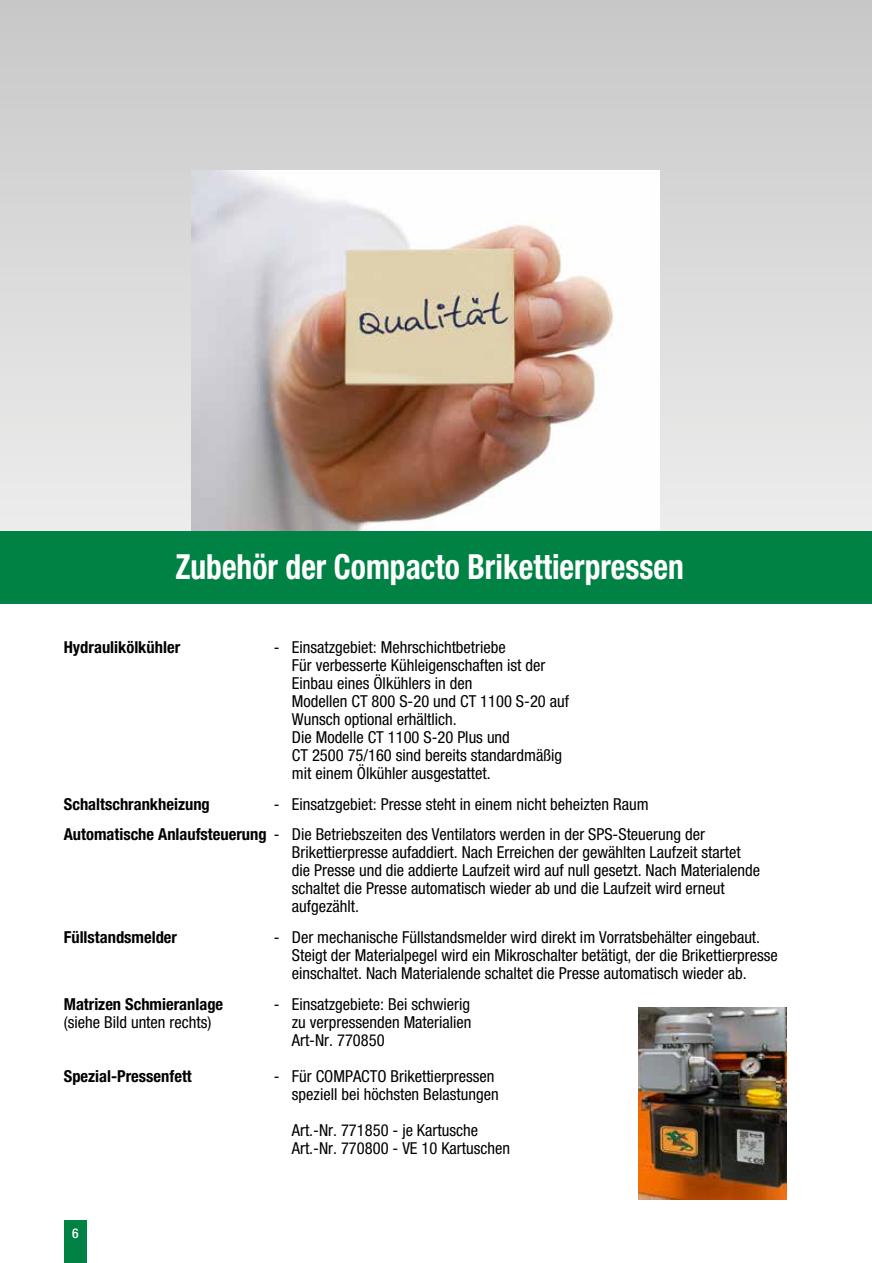
<style>
.page{position:relative;width:872px;height:1263px;background:#fff}
.page>*{position:absolute;margin:0;border:0;box-sizing:border-box;transform-origin:0 0}
.t1{font:700 condensed 34.65px "Helvetica Neue LT Pro";color:#fff;scale:.91 1}
.t2{font:condensed 16.5px/18px "Helvetica Neue LT Pro";color:#000}
.t3{font:700 condensed 16.5px "Helvetica Neue LT Pro";color:#000}
.t4{font:500 condensed 13.5px "Helvetica Neue LT Pro";color:#fff}
.s1{font-weight:700}
</style>
<div class="page">
<div style="left:64px;top:1220px;width:23px;height:43px;background:#008244"></div>
<div style="left:0;top:0;width:872px;height:531px;background:linear-gradient(to bottom,#c8c8c7,#ededed)"></div>
<img style="left:638px;top:1008px;width:149px;height:191px">
<img style="left:191px;top:170px;width:468px;height:361px">
<div style="left:0;top:531px;width:872px;height:73px;background:#008244"></div>
<h1 class="t1" style="left:175px;top:546px;width:560px">Zubehör der Compacto Brikettierpressen</h1>
<p class="t3" style="left:64px;top:637px;width:118px">Hydraulikölkühler</p>
<p class="t2" style="left:292px;top:638px;width:279px;text-indent:-18px">- Einsatzgebiet: Mehrschichtbetriebe<br>Für verbesserte Kühleigenschaften ist der Einbau eines Ölkühlers in den<br>Modellen CT 800 S-20 und CT 1100 S-20 auf Wunsch optional erhältlich.<br>Die Modelle CT 1100 S-20 Plus und<br>CT 2500 75/160 sind bereits standardmäßig mit einem Ölkühler ausgestattet.</p>
<p class="t3" style="left:64px;top:794px;width:148px">Schaltschrankheizung</p>
<p class="t2" style="left:64px;top:788px;width:642px;line-height:30.8px;text-indent:210px">- Einsatzgebiet: Presse steht in einem nicht beheizten Raum<br><span class="s1">Automatische Anlaufsteuerung</span> - Die Betriebszeiten des Ventilators werden in der SPS-Steuerung der</p>
<p class="t2" style="left:292px;top:843px;width:470px">Brikettierpresse aufaddiert. Nach Erreichen der gewählten Laufzeit startet die Presse und die addierte Laufzeit wird auf null gesetzt. Nach Materialende schaltet die Presse automatisch wieder ab und die Laufzeit wird erneut aufgezählt.</p>
<p class="t3" style="left:64px;top:927px;width:115px">Füllstandsmelder</p>
<p class="t2" style="left:292px;top:928px;width:487px;text-indent:-18px">- Der mechanische Füllstandsmelder wird direkt im Vorratsbehälter eingebaut.<br>Steigt der Materialpegel wird ein Mikroschalter betätigt, der die Brikettierpresse einschaltet. Nach Materialende schaltet die Presse automatisch wieder ab.</p>
<p class="t3" style="left:64px;top:994px;width:161px">Matrizen Schmieranlage</p>
<p class="t2" style="left:274px;top:995px;width:198px">- Einsatzgebiete: Bei schwierig</p>
<p class="t2" style="left:64px;top:1013px;width:149px">(siehe Bild unten rechts)</p>
<p class="t2" style="left:292px;top:1013px;width:181px">zu verpressenden Materialien<br>Art-Nr. 770850</p>
<p class="t3" style="left:64px;top:1066px;width:129px">Spezial-Pressenfett</p>
<p class="t2" style="left:274px;top:1067px;width:226px;text-align:right">- Für COMPACTO Brikettierpressen speziell bei höchsten Belastungen</p>
<p class="t2" style="left:292px;top:1121px;width:220px">Art.-Nr. 771850 - je Kartusche<br>Art.-Nr. 770800 - VE 10 Kartuschen</p>
<p class="t4" style="left:72px;top:1225px;width:8px">6</p>
</div>
